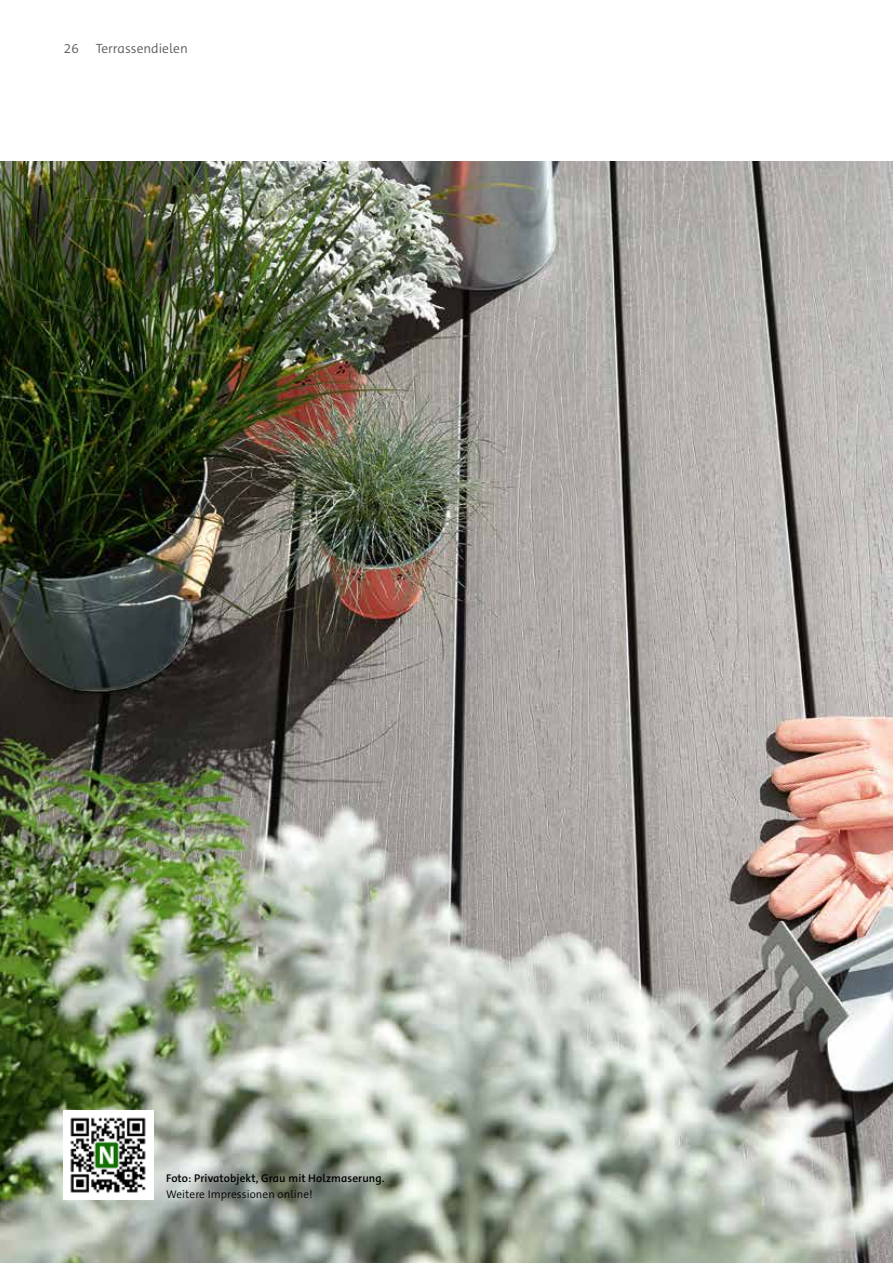
<style>
.page{position:relative;width:893px;height:1263px;background:#fff}
.page>*{position:absolute;margin:0;border:0;box-sizing:border-box;transform-origin:0 0}
.t1{font:300 13.5px "The Sans C5";color:#5d5b5a}
.t2{font:600 11.25px "The Sans C5";letter-spacing:.01em;color:#000}
.t3{font:300 11.25px "The Sans C5";letter-spacing:.01em;color:#000}
</style>
<div class="page">
<img style="left:0;top:162px;width:893px;height:1101px">
<img style="left:64px;top:1110px;width:89px;height:89px">
<p class="t1" style="left:64px;top:39px;width:16px">26</p>
<p class="t1" style="left:96px;top:39px;width:94px">Terrassendielen</p>
<p class="t2" style="left:166px;top:1171px;width:220px">Foto: Privatobjekt, Grau mit Holzmaserung.</p>
<p class="t3" style="left:166px;top:1186px;width:148px">Weitere Impressionen online!</p>
</div>
